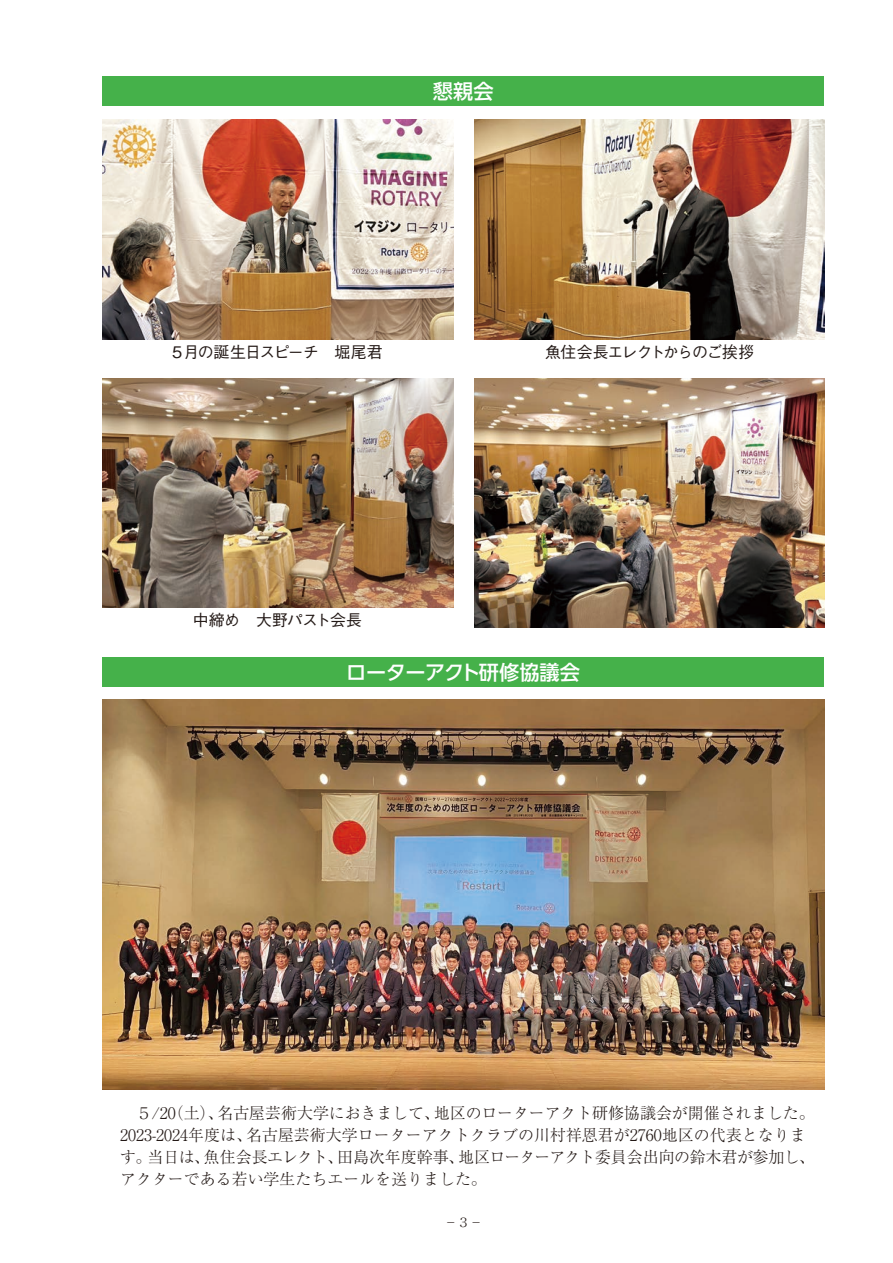
<style>
.page{position:relative;width:893px;height:1263px;background:#fff}
.page>*{position:absolute;margin:0;border:0;box-sizing:border-box;transform-origin:0 0}
.t1{font:500 20.25px "UD Shin Go Pr 6 N";letter-spacing:-.015em;color:#fff}
.t2{font:300 15.9px/21.8px "Ryumin Pr 6 N";color:#231916}
.t3{font:500 15.9px "Gothic BBB Pr 6";letter-spacing:-.05em;color:#231916}
.t4{font:500 15.9px "Gothic BBB Pr 6";letter-spacing:-.075em;color:#231916}
.t5{font:300 12.75px "Ryumin Pr 6 N";color:#231916}
</style>
<div class="page">
<div style="left:102px;top:657px;width:721px;height:30px;background:#45b14a"></div>
<div style="left:102px;top:77px;width:721px;height:29px;background:#45b14a"></div>
<img style="left:102px;top:699px;width:723px;height:391px">
<img style="left:103px;top:119px;width:350px;height:221px">
<img style="left:103px;top:378px;width:350px;height:230px">
<img style="left:475px;top:119px;width:350px;height:221px">
<img style="left:475px;top:378px;width:350px;height:249px">
<p class="t1" style="left:433px;top:75px;width:62px">懇親会</p>
<p class="t3" style="left:172px;top:340px;width:212px">5月の誕生日スピーチ　堀尾君</p>
<p class="t4" style="left:545px;top:340px;width:211px">魚住会長エレクトからのご挨拶</p>
<p class="t3" style="left:193px;top:608px;width:171px">中締め　大野パスト会長</p>
<p class="t1" style="left:346px;top:655px;width:235px">ローターアクト研修協議会</p>
<p class="t2" style="left:120px;top:1101px;width:696px;text-indent:16px">５/20（土）、名古屋芸術大学におきまして、地区のローターアクト研修協議会が開催されました。2023-2024年度は、名古屋芸術大学ローターアクトクラブの川村祥恩君が2760地区の代表となります。当日は、魚住会長エレクト、田島次年度幹事、地区ローターアクト委員会出向の鈴木君が参加し、アクターである若い学生たちエールを送りました。</p>
<p class="t5" style="left:444px;top:1212px;width:40px">－３－</p>
</div>
